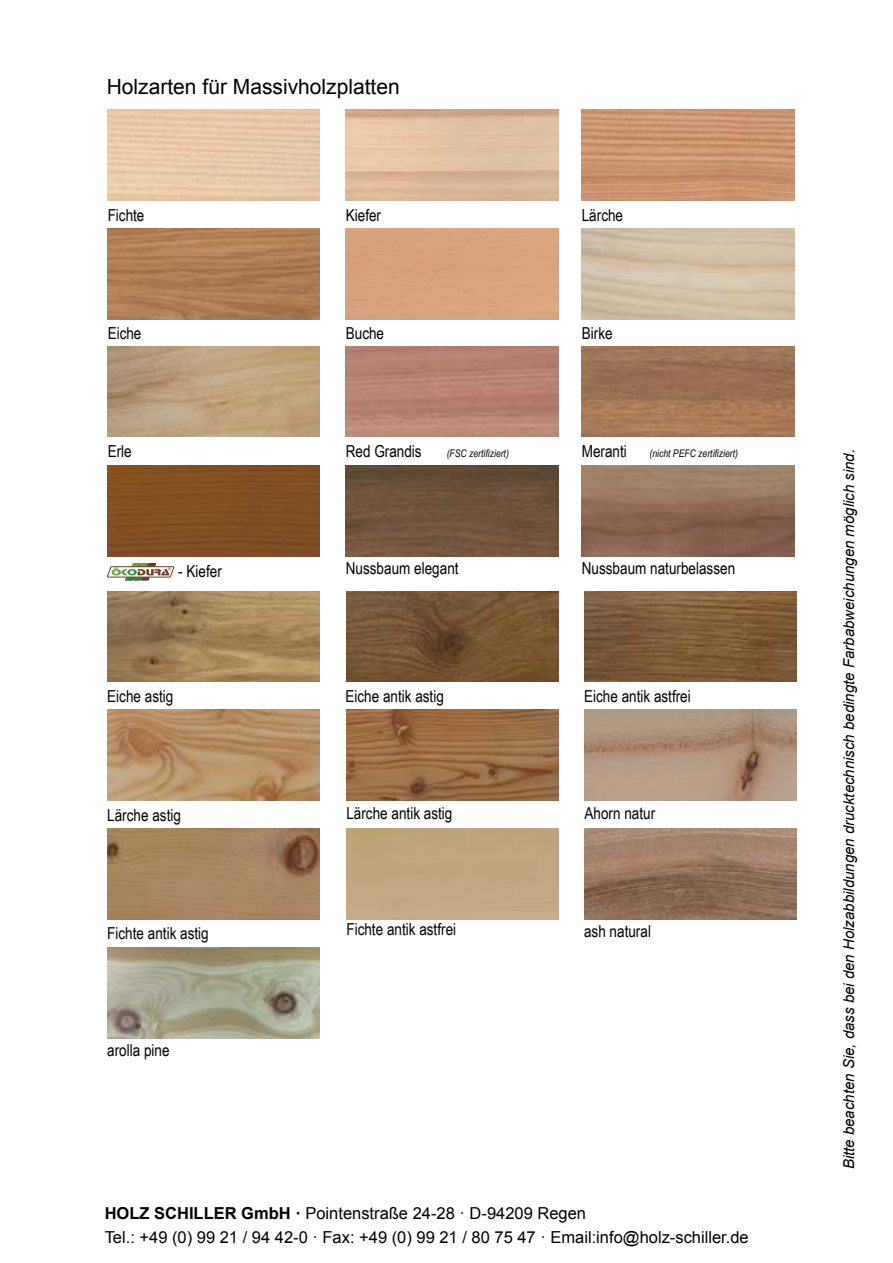
<style>
.page{position:relative;width:893px;height:1263px;background:#fff}
.page>*{position:absolute;margin:0;border:0;box-sizing:border-box;transform-origin:0 0}
.t1{font:21px "Arial";color:#000}
.t2{font:16.5px "Arial Narrow";color:#000}
.t3{font:16.5px/24px "Arial";color:#000}
.t4{font:italic 15px "Arial";color:#000}
.t5{font:italic 10.5px "Arial Narrow";color:#000}
.t6{font:6.9px "Myriad";color:#6d3b1e}
.s1{font-weight:700}
</style>
<div class="page">
<img style="left:107px;top:346px;width:213px;height:91px">
<img style="left:345px;top:346px;width:213px;height:91px">
<img style="left:581px;top:346px;width:213px;height:91px">
<img style="left:107px;top:229px;width:213px;height:90px">
<img style="left:581px;top:110px;width:213px;height:90px">
<div style="left:107px;top:466px;width:213px;height:90px;background:#804e23"></div>
<svg style="left:107px;top:563px;width:67px;height:17px"></svg>
<img style="left:581px;top:466px;width:213px;height:90px">
<img style="left:345px;top:466px;width:213px;height:90px">
<img style="left:584px;top:710px;width:213px;height:90px">
<img style="left:346px;top:710px;width:213px;height:90px">
<img style="left:107px;top:710px;width:213px;height:90px">
<img style="left:107px;top:591px;width:213px;height:90px">
<img style="left:346px;top:591px;width:213px;height:90px">
<img style="left:584px;top:591px;width:213px;height:90px">
<img style="left:107px;top:829px;width:213px;height:90px">
<img style="left:584px;top:829px;width:213px;height:90px">
<img style="left:107px;top:948px;width:213px;height:90px">
<p class="t1" style="left:107px;top:73px;width:294px">Holzarten für Massivholzplatten</p>
<p class="t2" style="left:108px;top:203px;width:38px">Fichte</p>
<p class="t2" style="left:346px;top:203px;width:37px">Kiefer</p>
<p class="t2" style="left:582px;top:203px;width:43px">Lärche</p>
<p class="t2" style="left:108px;top:321px;width:35px">Eiche</p>
<p class="t2" style="left:346px;top:321px;width:40px">Buche</p>
<p class="t2" style="left:582px;top:321px;width:32px">Birke</p>
<p class="t2" style="left:108px;top:439px;width:26px">Erle</p>
<p class="t2" style="left:346px;top:439px;width:77px">Red Grandis</p>
<p class="t5" style="left:447px;top:446px;width:64px">(FSC zertifiziert)</p>
<p class="t2" style="left:582px;top:439px;width:47px">Meranti</p>
<p class="t5" style="left:649px;top:446px;width:90px">(nicht PEFC zertifiziert)</p>
<p class="t2" style="left:178px;top:559px;width:45px">- Kiefer</p>
<p class="t6" style="left:168px;top:566px;width:5px">®</p>
<p class="t2" style="left:346px;top:556px;width:114px">Nussbaum elegant</p>
<p class="t2" style="left:582px;top:556px;width:155px">Nussbaum naturbelassen</p>
<p class="t2" style="left:107px;top:684px;width:68px">Eiche astig</p>
<p class="t2" style="left:345px;top:684px;width:100px">Eiche antik astig</p>
<p class="t2" style="left:584px;top:684px;width:108px">Eiche antik astfrei</p>
<p class="t2" style="left:107px;top:803px;width:75px">Lärche astig</p>
<p class="t2" style="left:346px;top:801px;width:108px">Lärche antik astig</p>
<p class="t2" style="left:584px;top:801px;width:72px">Ahorn natur</p>
<p class="t2" style="left:346px;top:917px;width:111px">Fichte antik astfrei</p>
<p class="t2" style="left:107px;top:920px;width:103px">Fichte antik astig</p>
<p class="t2" style="left:584px;top:919px;width:68px">ash natural</p>
<p class="t2" style="left:107px;top:1038px;width:64px">arolla pine</p>
<p class="t3" style="left:105px;top:1201px;width:646px"><span class="s1">HOLZ SCHILLER GmbH ·</span> Pointenstraße 24-28 · D-94209 Regen<br>Tel.: +49 (0) 99 21 / 94 42-0 · Fax: +49 (0) 99 21 / 80 75 47 · Email:info@holz-schiller.de</p>
<p class="t4" style="left:839px;top:1169px;width:722px;rotate:-90deg">Bitte beachten Sie, dass bei den Holzabbildungen drucktechnisch bedingte Farbabweichungen möglich sind.</p>
</div>
